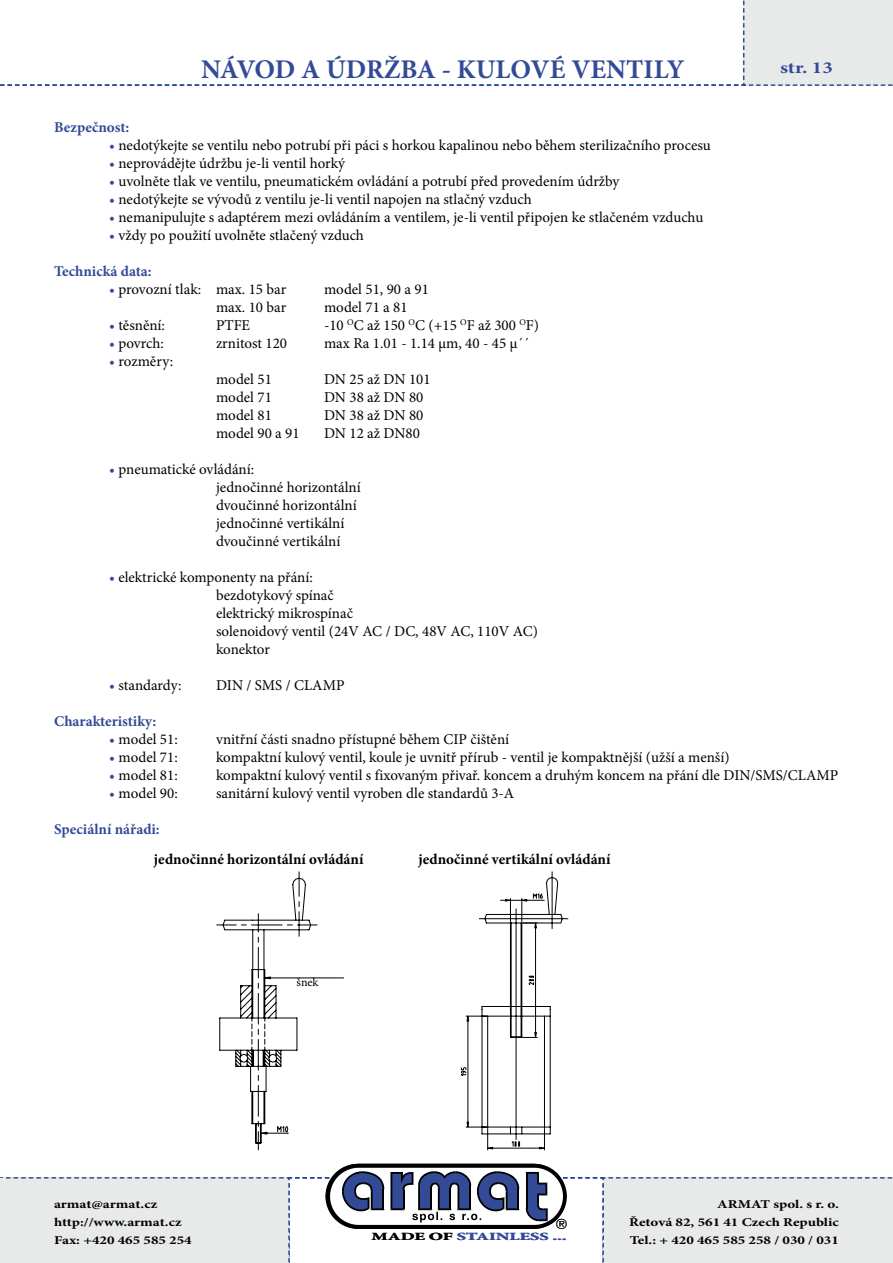
<style>
.page{position:relative;width:893px;height:1263px;background:#fff}
.page>*{position:absolute;margin:0;border:0;box-sizing:border-box;transform-origin:0 0}
.t1{font:700 27px "Minion Pro";color:#334a97}
.t2{font:700 16.8px "Minion Pro";color:#334a97;scale:1.25 1}
.t3{font:15px/18px "Minion Pro";color:#000}
.t4{font:700 15px "Minion Pro";color:#000}
.t5{font:700 15px "Minion Pro";color:#334a97}
.t6{font:700 12px/18px "Minion Pro";color:#000;scale:1.25 1}
.t7{font:12px "Minion Pro";color:#000}
.t8{font:700 10.95px "Minion Pro";color:#334a97;scale:1.67 1}
.s1{color:#334a97}
.s2{color:#000}
</style>
<div class="page">
<svg style="left:0;top:0;width:893px;height:86px"></svg>
<svg style="left:0;top:1164px;width:893px;height:99px"></svg>
<hr style="left:0;top:1178px;width:4px;height:85px;background:#e8e9e9">
<svg style="left:217px;top:872px;width:127px;height:278px"></svg>
<svg style="left:461px;top:872px;width:107px;height:278px"></svg>
<h1 class="t1" style="left:201px;top:50px;width:485px">NÁVOD A ÚDRŽBA - KULOVÉ VENTILY</h1>
<p class="t2" style="left:780px;top:56px;width:44px">str. 13</p>
<p class="t5" style="left:54px;top:117px;width:77px">Bezpečnost:</p>
<p class="t3" style="left:109px;top:137px;width:603px"><span class="s1">•</span> nedotýkejte se ventilu nebo potrubí při páci s horkou kapalinou nebo během sterilizačního procesu</p>
<p class="t3" style="left:109px;top:155px;width:237px"><span class="s1">•</span> neprovádějte údržbu je-li ventil horký</p>
<p class="t3" style="left:109px;top:173px;width:512px"><span class="s1">•</span> uvolněte tlak ve ventilu, pneumatickém ovládání a potrubí před provedením údržby</p>
<p class="t3" style="left:109px;top:191px;width:424px"><span class="s1">•</span> nedotýkejte se vývodů z ventilu je-li ventil napojen na stlačný vzduch</p>
<p class="t3" style="left:109px;top:209px;width:595px"><span class="s1">•</span> nemanipulujte s adaptérem mezi ovládáním a ventilem, je-li ventil připojen ke stlačeném vzduchu</p>
<p class="t3" style="left:109px;top:227px;width:256px"><span class="s1">•</span> vždy po použití uvolněte stlačený vzduch</p>
<p class="t5" style="left:54px;top:261px;width:99px">Technická data:</p>
<p class="t3" style="left:109px;top:281px;width:178px"><span class="s1">•</span> provozní tlak: max. 15 bar</p>
<p class="t3" style="left:324px;top:281px;width:106px">model 51, 90 a 91</p>
<p class="t3" style="left:216px;top:299px;width:72px">max. 10 bar</p>
<p class="t3" style="left:324px;top:299px;width:85px">model 71 a 81</p>
<p class="t3" style="left:109px;top:317px;width:57px"><span class="s1">•</span> těsnění:</p>
<p class="t3" style="left:216px;top:317px;width:36px">PTFE</p>
<p class="t3" style="left:324px;top:317px;width:216px">-10 <sup>O</sup>C až 150 <sup>O</sup>C (+15 <sup>O</sup>F až 300 <sup>O</sup>F)</p>
<p class="t3" style="left:109px;top:335px;width:56px"><span class="s1">•</span> povrch:</p>
<p class="t3" style="left:216px;top:335px;width:73px">zrnitost 120</p>
<p class="t3" style="left:324px;top:335px;width:207px">max Ra 1.01 - 1.14 μm, 40 - 45 μ´´</p>
<p class="t3" style="left:109px;top:353px;width:65px"><span class="s1">•</span> rozměry:</p>
<p class="t3" style="left:216px;top:371px;width:57px">model 51</p>
<p class="t3" style="left:324px;top:371px;width:108px">DN 25 až DN 101</p>
<p class="t3" style="left:216px;top:389px;width:57px">model 71</p>
<p class="t3" style="left:324px;top:389px;width:101px">DN 38 až DN 80</p>
<p class="t3" style="left:216px;top:407px;width:57px">model 81</p>
<p class="t3" style="left:324px;top:407px;width:101px">DN 38 až DN 80</p>
<p class="t3" style="left:216px;top:425px;width:85px">model 90 a 91</p>
<p class="t3" style="left:324px;top:425px;width:97px">DN 12 až DN80</p>
<p class="t3" style="left:216px;top:461px;width:146px;text-indent:-107px"><span class="s1">•</span> pneumatické ovládání:<br>jednočinné horizontální dvoučinné horizontální jednočinné vertikální dvoučinné vertikální</p>
<p class="t3" style="left:216px;top:569px;width:323px;text-indent:-107px"><span class="s1">•</span> elektrické komponenty na přání:<br>bezdotykový spínač<br>elektrický mikrospínač<br>solenoidový ventil (24V AC / DC, 48V AC, 110V AC) konektor</p>
<p class="t3" style="left:109px;top:677px;width:74px"><span class="s1">•</span> standardy:</p>
<p class="t3" style="left:216px;top:677px;width:130px">DIN / SMS / CLAMP</p>
<p class="t5" style="left:54px;top:711px;width:104px">Charakteristiky:</p>
<p class="t3" style="left:109px;top:731px;width:70px"><span class="s1">•</span> model 51:</p>
<p class="t3" style="left:216px;top:731px;width:295px">vnitřní části snadno přístupné během CIP čištění</p>
<p class="t3" style="left:109px;top:749px;width:70px"><span class="s1">•</span> model 71:</p>
<p class="t3" style="left:216px;top:749px;width:515px">kompaktní kulový ventil, koule je uvnitř přírub - ventil je kompaktnější (užší a menší)</p>
<p class="t3" style="left:109px;top:767px;width:70px"><span class="s1">•</span> model 81:</p>
<p class="t3" style="left:216px;top:767px;width:624px">kompaktní kulový ventil s fixovaným přivař. koncem a druhým koncem na přání dle DIN/SMS/CLAMP</p>
<p class="t3" style="left:109px;top:785px;width:70px"><span class="s1">•</span> model 90:</p>
<p class="t3" style="left:216px;top:785px;width:300px">sanitární kulový ventil vyroben dle standardů 3-A</p>
<p class="t5" style="left:54px;top:819px;width:107px">Speciální nářadi:</p>
<p class="t4" style="left:154px;top:848px;width:211px">jednočinné horizontální ovládání</p>
<p class="t4" style="left:418px;top:848px;width:194px">jednočinné vertikální ovládání</p>
<p class="t7" style="left:297px;top:974px;width:23px">šnek</p>
<p class="t6" style="left:54px;top:1195px;width:112px">armat@armat.cz http://www.armat.cz<br>Fax: +420 465 585 254</p>
<p class="t6" style="left:629px;top:1195px;width:169px;text-align:justify;text-indent:88px">ARMAT spol. s r. o.<br>Řetová 82, 561 41 Czech Republic Tel.: + 420 465 585 258 / 030 / 031</p>
<p class="t8" style="left:372px;top:1229px;width:118px"><span class="s2">MADE OF</span> STAINLESS ...</p>
</div>
